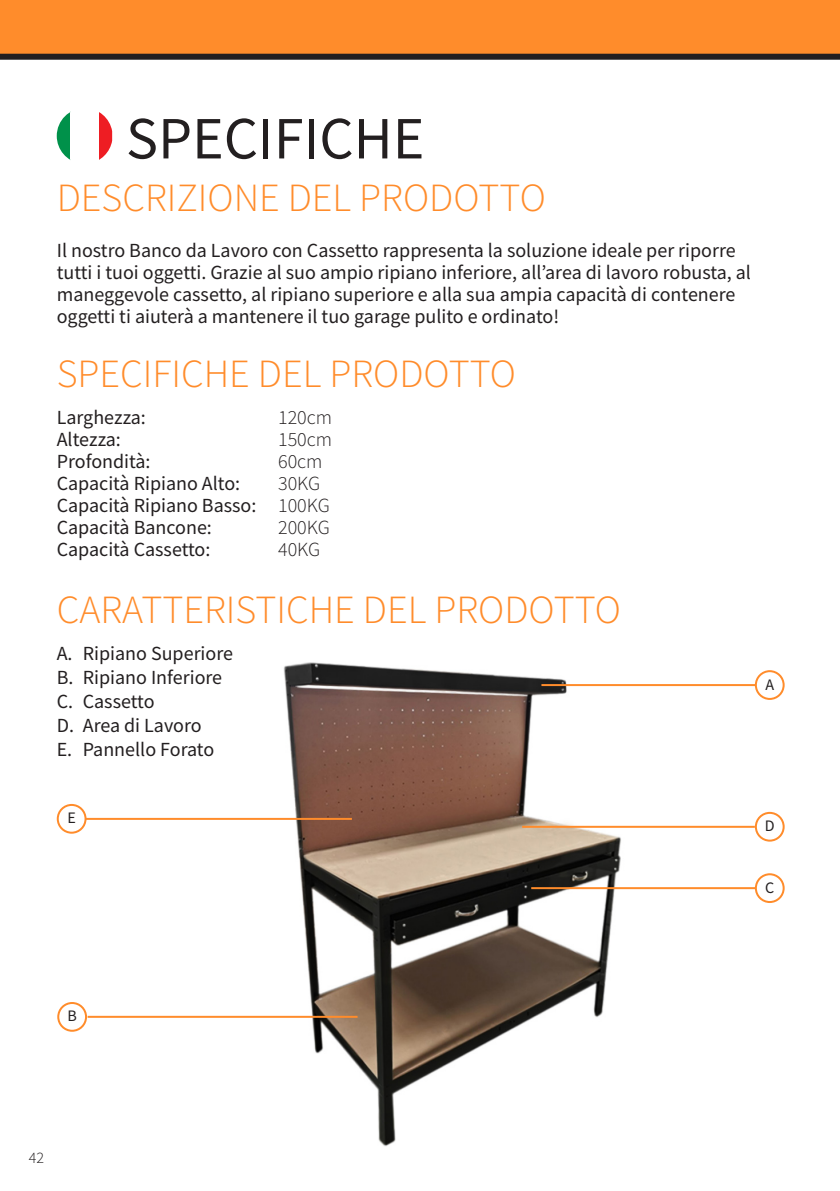
<style>
.page{position:relative;width:840px;height:1191px;background:#fff}
.page>*{position:absolute;margin:0;border:0;box-sizing:border-box;transform-origin:0 0}
.t1{font:60px "Source Sans Pro";color:#231f20}
.t2{font:300 40px "Source Sans Pro";color:#ff8c2b}
.Body_Text{font:20px/22px "Source Sans Pro";color:#231f20}
.t3{font:300 20px "Source Sans Pro";color:#231f20}
.t4{font:16px "Source Sans Pro";color:#231f20}
.t5{font:300 16px "Source Sans Pro";color:#231f20}
</style>
<div class="page">
<div style="left:0;top:0;width:839px;height:57px;background:#ff8c2b"></div>
<div style="left:0;top:54px;width:839px;height:6px;background:#231f20"></div>
<svg style="left:57px;top:112px;width:13px;height:48px"></svg>
<svg style="left:99px;top:112px;width:13px;height:48px"></svg>
<img style="left:257px;top:662px;width:377px;height:485px">
<div style="left:754px;top:670px;width:30px;height:30px;border:2px solid #ff8c2b;border-radius:50%"></div>
<hr style="left:541px;top:684px;width:213px;height:2px;background:#ff8c2b">
<div style="left:57px;top:1002px;width:30px;height:29px;border:2px solid #ff8c2b;border-radius:50%"></div>
<hr style="left:88px;top:1015px;width:269px;height:2px;background:#ff8c2b">
<div style="left:754px;top:812px;width:30px;height:29px;border:2px solid #ff8c2b;border-radius:50%"></div>
<div style="left:57px;top:804px;width:29px;height:29px;border:2px solid #ff8c2b;border-radius:50%"></div>
<hr style="left:522px;top:826px;width:232px;height:2px;background:#ff8c2b">
<hr style="left:85px;top:818px;width:267px;height:2px;background:#ff8c2b">
<div style="left:754px;top:873px;width:30px;height:30px;border:2px solid #ff8c2b;border-radius:50%"></div>
<hr style="left:531px;top:887px;width:223px;height:2px;background:#ff8c2b">
<p class="t1" style="left:126px;top:100px;width:300px">SPECIFICHE</p>
<p class="t2" style="left:57px;top:173px;width:490px">DESCRIZIONE DEL PRODOTTO</p>
<p class="Body_Text" style="left:57px;top:239px;width:695px">Il nostro Banco da Lavoro con Cassetto rappresenta la soluzione ideale per riporre tutti i tuoi oggetti. Grazie al suo ampio ripiano inferiore, all’area di lavoro robusta, al maneggevole cassetto, al ripiano superiore e alla sua ampia capacità di contenere oggetti ti aiuterà a mantenere il tuo garage pulito e ordinato!</p>
<p class="t2" style="left:57px;top:349px;width:460px">SPECIFICHE DEL PRODOTTO</p>
<p class="Body_Text" style="left:57px;top:406px;width:91px">Larghezza:</p>
<p class="Body_Text" style="left:57px;top:428px;width:65px">Altezza:</p>
<p class="Body_Text" style="left:57px;top:450px;width:95px">Profondità:</p>
<p class="Body_Text" style="left:57px;top:472px;width:201px">Capacità Ripiano Alto:<br>Capacità Ripiano Basso:<br>Capacità Bancone:</p>
<p class="Body_Text" style="left:57px;top:538px;width:155px">Capacità Cassetto:</p>
<p class="t3" style="left:278px;top:405px;width:55px">120cm</p>
<p class="t3" style="left:278px;top:427px;width:55px">150cm</p>
<p class="t3" style="left:278px;top:449px;width:46px">60cm</p>
<p class="t3" style="left:278px;top:471px;width:44px">30KG</p>
<p class="t3" style="left:278px;top:493px;width:53px">100KG</p>
<p class="t3" style="left:278px;top:515px;width:53px">200KG</p>
<p class="t3" style="left:278px;top:537px;width:44px">40KG</p>
<p class="t2" style="left:57px;top:585px;width:565px">CARATTERISTICHE DEL PRODOTTO</p>
<p class="Body_Text" style="left:57px;top:642px;width:178px">A. Ripiano Superiore</p>
<p class="Body_Text" style="left:57px;top:666px;width:167px">B. Ripiano Inferiore</p>
<p class="Body_Text" style="left:57px;top:690px;width:99px">C. Cassetto</p>
<p class="Body_Text" style="left:57px;top:714px;width:146px">D. Area di Lavoro</p>
<p class="Body_Text" style="left:57px;top:738px;width:159px">E. Pannello Forato</p>
<p class="t4" style="left:765px;top:674px;width:10px">A</p>
<p class="t4" style="left:67px;top:808px;width:10px">E</p>
<p class="t4" style="left:764px;top:816px;width:11px">D</p>
<p class="t4" style="left:764px;top:877px;width:11px">C</p>
<p class="t4" style="left:67px;top:1006px;width:11px">B</p>
<p class="t5" style="left:29px;top:1147px;width:17px">42</p>
</div>
